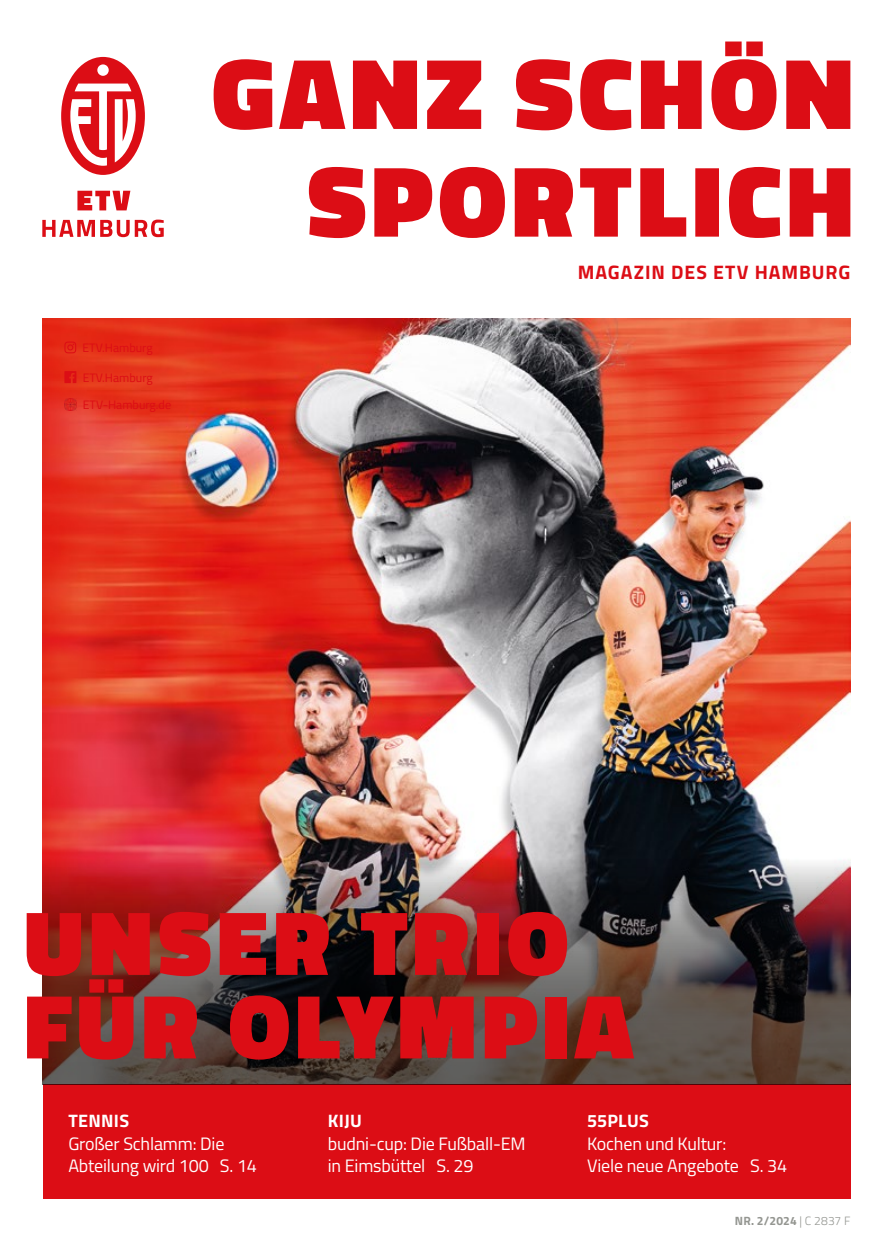
<style>
.page{position:relative;width:893px;height:1246px;background:#fff}
.page>*{position:absolute;margin:0;border:0;box-sizing:border-box;transform-origin:0 0}
.t1{font:900 92.25px/83.6px "Titillium Web";letter-spacing:.06em;color:#dc0d15}
.t2{font:700 19.5px "Titillium Web";letter-spacing:.05em;color:#dc0d15}
.t3{font:18px/22.5px "Titillium Web";letter-spacing:-.01em;color:#fff}
.t4{font:12.15px "Titillium Web";color:#dc0d15}
.t5{font:700 12px "Titillium Web";letter-spacing:.01em;color:#949691}
.s1{font-weight:700}
.s2{font-weight:300}
</style>
<div class="page">
<img style="left:43px;top:319px;width:808px;height:540px">
<svg style="left:309px;top:167px;width:541px;height:71px"></svg>
<svg style="left:214px;top:42px;width:636px;height:88px;fill:#dc0d15"></svg>
<svg style="left:77px;top:191px;width:53px;height:19px"></svg>
<svg style="left:42px;top:220px;width:122px;height:17px"></svg>
<svg style="left:61px;top:57px;width:84px;height:118px"></svg>
<div style="left:43px;top:1084px;width:808px;height:115px;background:#dc0d15"></div>
<img style="left:43px;top:859px;width:808px;height:225px">
<svg style="left:64px;top:371px;width:12px;height:12px"></svg>
<svg style="left:64px;top:342px;width:12px;height:11px"></svg>
<svg style="left:64px;top:398px;width:13px;height:13px"></svg>
<p class="t4" style="left:83px;top:339px;width:72px">ETV.Hamburg</p>
<p class="t4" style="left:83px;top:368px;width:72px">ETV.Hamburg</p>
<p class="t4" style="left:83px;top:396px;width:90px">ETV-Hamburg.de</p>
<p class="t2" style="left:578px;top:257px;width:274px">MAGAZIN DES ETV HAMBURG</p>
<p class="t1" style="left:24px;top:901px;width:611px">UNSER TRIO<br>FÜR OLYMPIA</p>
<p class="t3" style="left:68px;top:1109px;width:190px"><span class="s1">TENNIS<br></span>Großer Schlamm: Die<br>Abteilung wird 100 S. 14</p>
<p class="t3" style="left:328px;top:1109px;width:199px"><span class="s1">KIJU<br></span>budni-cup: Die Fußball-EM in Eimsbüttel S. 29</p>
<p class="t3" style="left:587px;top:1109px;width:202px"><span class="s1">55PLUS<br></span>Kochen und Kultur:<br>Viele neue Angebote S. 34</p>
<p class="t5" style="left:735px;top:1211px;width:117px">NR. 2/2024 <span class="s2">| C 2837 F</span></p>
</div>
